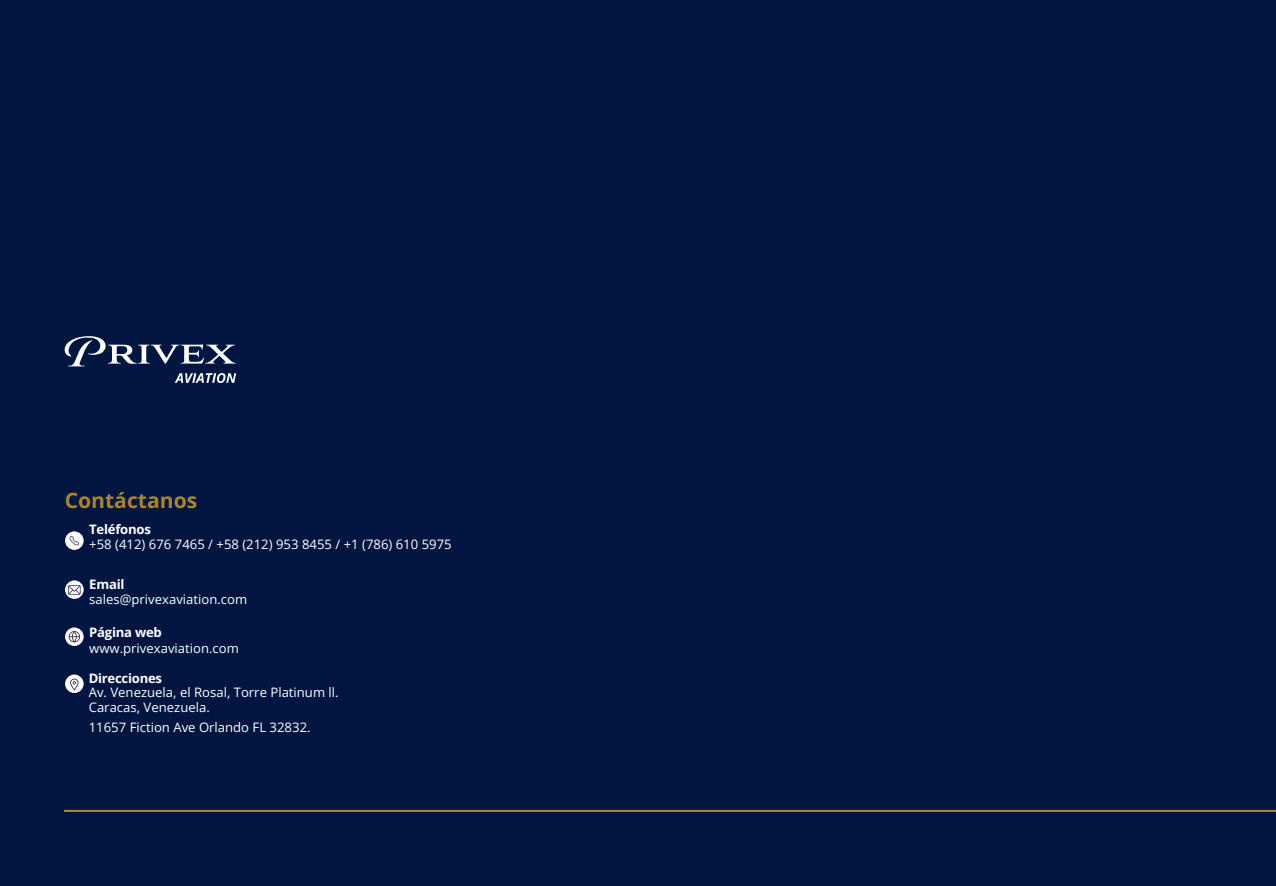
<style>
.page{position:relative;width:1276px;height:886px;background:#001641}
.page>*{position:absolute;margin:0;border:0;box-sizing:border-box;transform-origin:0 0}
.t1{font:700 20.93px "Open Sans";color:#a9842a}
.t2{font:13.05px/14.4px "Open Sans";color:#fff}
.t3{font:700 13.05px "Open Sans";letter-spacing:-.02em;color:#fff}
</style>
<div class="page">
<svg style="left:65px;top:531px;width:19px;height:19px"></svg>
<svg style="left:65px;top:628px;width:19px;height:18px"></svg>
<svg style="left:65px;top:675px;width:19px;height:18px"></svg>
<svg style="left:69px;top:536px;width:10px;height:9px"></svg>
<svg style="left:65px;top:580px;width:19px;height:19px"></svg>
<svg style="left:70px;top:679px;width:8px;height:11px"></svg>
<svg style="left:69px;top:631px;width:11px;height:11px"></svg>
<svg style="left:68px;top:585px;width:13px;height:10px"></svg>
<svg style="left:65px;top:336px;width:171px;height:30px"></svg>
<svg style="left:175px;top:373px;width:61px;height:10px"></svg>
<hr style="left:65px;top:810px;width:1211px;height:1px;background:#a9842a">
<h1 class="t1" style="left:65px;top:486px;width:134px">Contáctanos</h1>
<p class="t3" style="left:89px;top:520px;width:63px">Teléfonos</p>
<p class="t2" style="left:89px;top:536px;width:364px">+58 (412) 676 7465 / +58 (212) 953 8455 / +1 (786) 610 5975</p>
<p class="t3" style="left:89px;top:575px;width:37px">Email</p>
<p class="t2" style="left:89px;top:591px;width:159px">sales@privexaviation.com</p>
<p class="t3" style="left:89px;top:623px;width:74px">Página web</p>
<p class="t2" style="left:89px;top:640px;width:151px">www.privexaviation.com</p>
<p class="t3" style="left:89px;top:669px;width:75px">Direcciones</p>
<p class="t2" style="left:89px;top:685px;width:251px">Av. Venezuela, el Rosal, Torre Platinum ll.<br>Caracas, Venezuela.</p>
<p class="t2" style="left:89px;top:720px;width:223px">11657 Fiction Ave Orlando FL 32832.</p>
</div>
